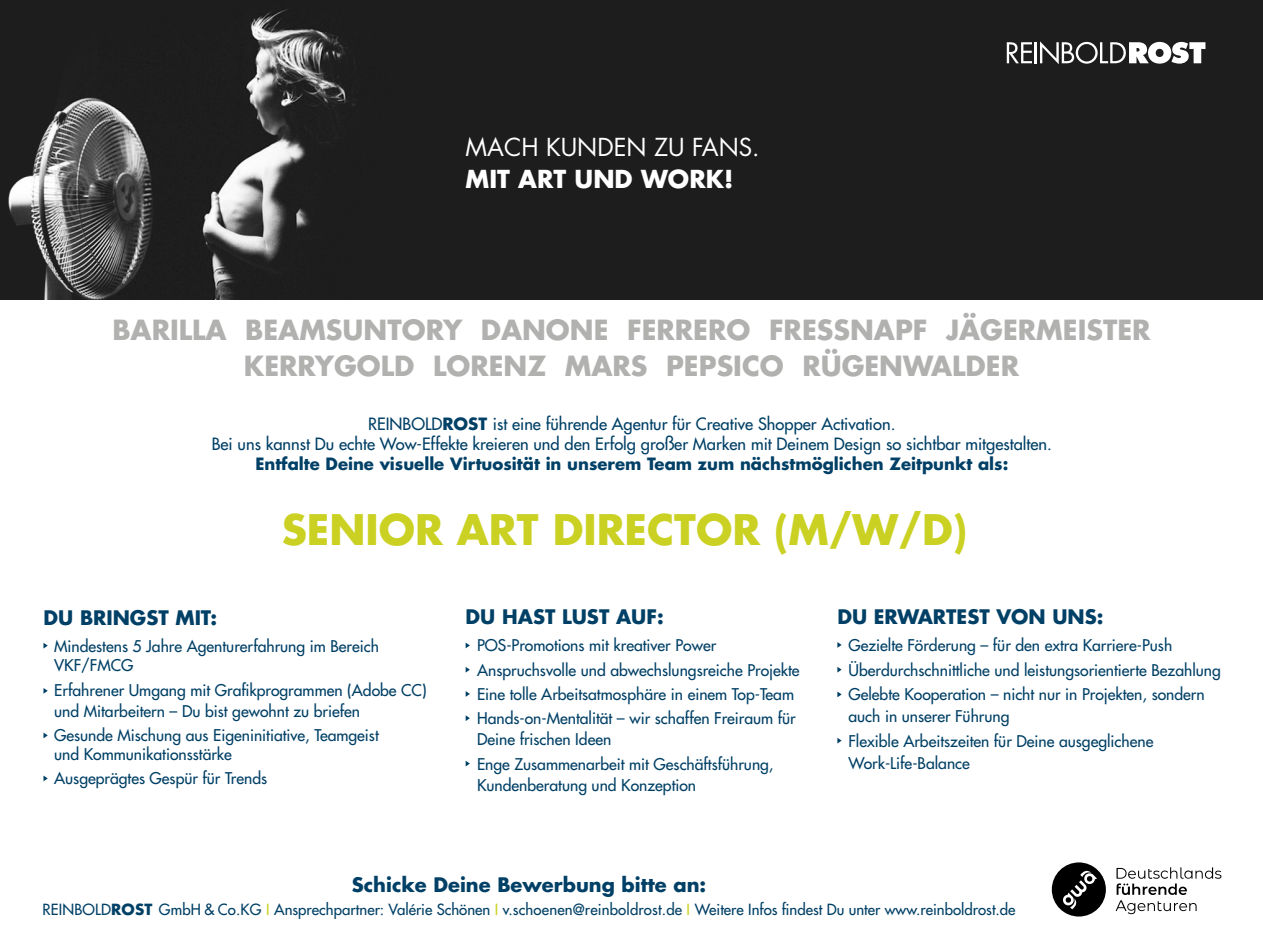
<style>
.page{position:relative;width:1263px;height:936px;background:#fff}
.page>*{position:absolute;margin:0;border:0;box-sizing:border-box;transform-origin:0 0}
.t1{font:700 40.95px "Futura Std";color:#cad122}
.t2{font:700 27px/36px "Futura Std";color:#b1b1b0;text-align:center}
.t3{font:24.15px "Futura Std";color:#fff}
.t4{font:700 24.15px "Futura Std";color:#fff}
.t5{font:700 19.5px "Futura Std";color:#004066}
.t6{font:500 16.5px/20.2px "Futura Std";color:#004066;text-align:center}
.t7{font:700 16.5px "Futura Std";color:#004066}
.t8{font:500 15.75px/24.3px "Futura Std";color:#004066}
.t9{font:500 15px "Futura Std";color:#004066}
.s1{font-weight:700}
.s2{color:#cad122}
</style>
<div class="page">
<img style="left:0;top:0;width:1263px;height:300px">
<svg style="left:43px;top:643px;width:5px;height:5px"></svg>
<svg style="left:43px;top:688px;width:5px;height:5px"></svg>
<svg style="left:43px;top:732px;width:5px;height:6px"></svg>
<svg style="left:43px;top:775px;width:5px;height:6px"></svg>
<svg style="left:466px;top:643px;width:4px;height:5px"></svg>
<svg style="left:466px;top:667px;width:4px;height:5px"></svg>
<svg style="left:466px;top:691px;width:4px;height:5px"></svg>
<svg style="left:466px;top:715px;width:4px;height:6px"></svg>
<svg style="left:466px;top:761px;width:4px;height:5px"></svg>
<svg style="left:837px;top:642px;width:5px;height:5px"></svg>
<svg style="left:837px;top:667px;width:5px;height:5px"></svg>
<svg style="left:837px;top:691px;width:5px;height:6px"></svg>
<svg style="left:837px;top:738px;width:5px;height:5px"></svg>
<svg style="left:1007px;top:42px;width:25px;height:21px"></svg>
<hr style="left:1035px;top:42px;width:2px;height:21px;background:#fff">
<svg style="left:1040px;top:41px;width:165px;height:23px"></svg>
<div style="left:1052px;top:862px;width:54px;height:54px;background:#000;border-radius:50%"></div>
<svg style="left:1063px;top:869px;width:34px;height:40px"></svg>
<svg style="left:1115px;top:867px;width:106px;height:47px"></svg>
<h3 class="t3" style="left:466px;top:132px;width:296px">MACH KUNDEN ZU FANS.</h3>
<h3 class="t4" style="left:466px;top:162px;width:269px">MIT ART UND WORK!</h3>
<h2 class="t2" style="left:112px;top:311px;width:1040px">BARILLA BEAMSUNTORY DANONE FERRERO FRESSNAPF JÄGERMEISTER<br>KERRYGOLD LORENZ MARS PEPSICO RÜGENWALDER</h2>
<p class="t6" style="left:212px;top:413px;width:842px">REINBOLD<span class="s1">ROST</span> ist eine führende Agentur für Creative Shopper Activation.<br>Bei uns kannst Du echte Wow-Effekte kreieren und den Erfolg großer Marken mit Deinem Design so sichtbar mitgestalten.</p>
<p class="t7" style="left:255px;top:453px;width:754px">Entfalte Deine visuelle Virtuosität in unserem Team zum nächstmöglichen Zeitpunkt als:</p>
<h1 class="t1" style="left:282px;top:502px;width:687px">SENIOR ART DIRECTOR (M/W/D)</h1>
<p class="t5" style="left:43px;top:605px;width:175px">DU BRINGST MIT:</p>
<p class="t8" style="left:54px;top:636px;width:326px;line-height:19.4px">Mindestens 5 Jahre Agenturerfahrung im Bereich<br>VKF/FMCG</p>
<p class="t8" style="left:54px;top:680px;width:374px;line-height:20.9px">Erfahrener Umgang mit Grafikprogrammen (Adobe CC) und Mitarbeitern – Du bist gewohnt zu briefen</p>
<p class="t8" style="left:54px;top:725px;width:326px;line-height:19.4px">Gesunde Mischung aus Eigeninitiative, Teamgeist und Kommunikationsstärke</p>
<p class="t8" style="left:54px;top:766px;width:215px">Ausgeprägtes Gespür für Trends</p>
<p class="t5" style="left:466px;top:604px;width:200px">DU HAST LUST AUF:</p>
<p class="t8" style="left:477px;top:633px;width:324px">POS-Promotions mit kreativer Power Anspruchsvolle und abwechslungsreiche Projekte Eine tolle Arbeitsatmosphäre in einem Top-Team Hands-on-Mentalität – wir schaffen Freiraum für</p>
<p class="t8" style="left:477px;top:727px;width:298px">Deine frischen Ideen<br>Enge Zusammenarbeit mit Geschäftsführung,</p>
<p class="t8" style="left:477px;top:772px;width:221px">Kundenberatung und Konzeption</p>
<p class="t5" style="left:837px;top:604px;width:268px">DU ERWARTEST VON UNS:</p>
<p class="t8" style="left:848px;top:632px;width:374px;line-height:24.8px">Gezielte Förderung – für den extra Karriere-Push<br>Überdurchschnittliche und leistungsorientierte Bezahlung<br>Gelebte Kooperation – nicht nur in Projekten, sondern</p>
<p class="t8" style="left:848px;top:703px;width:306px;line-height:24.8px">auch in unserer Führung<br>Flexible Arbeitszeiten für Deine ausgeglichene</p>
<p class="t8" style="left:848px;top:750px;width:123px">Work-Life-Balance</p>
<p class="t5" style="left:352px;top:871px;width:356px">Schicke Deine Bewerbung bitte an:</p>
<p class="t9" style="left:43px;top:900px;width:974px">REINBOLD<span class="s1">ROST</span> GmbH &amp; Co.KG <span class="s2">I</span> Ansprechpartner: Valérie Schönen <span class="s2">I</span> v.schoenen@reinboldrost.de <span class="s2">I</span> Weitere Infos findest Du unter www.reinboldrost.de</p>
</div>
